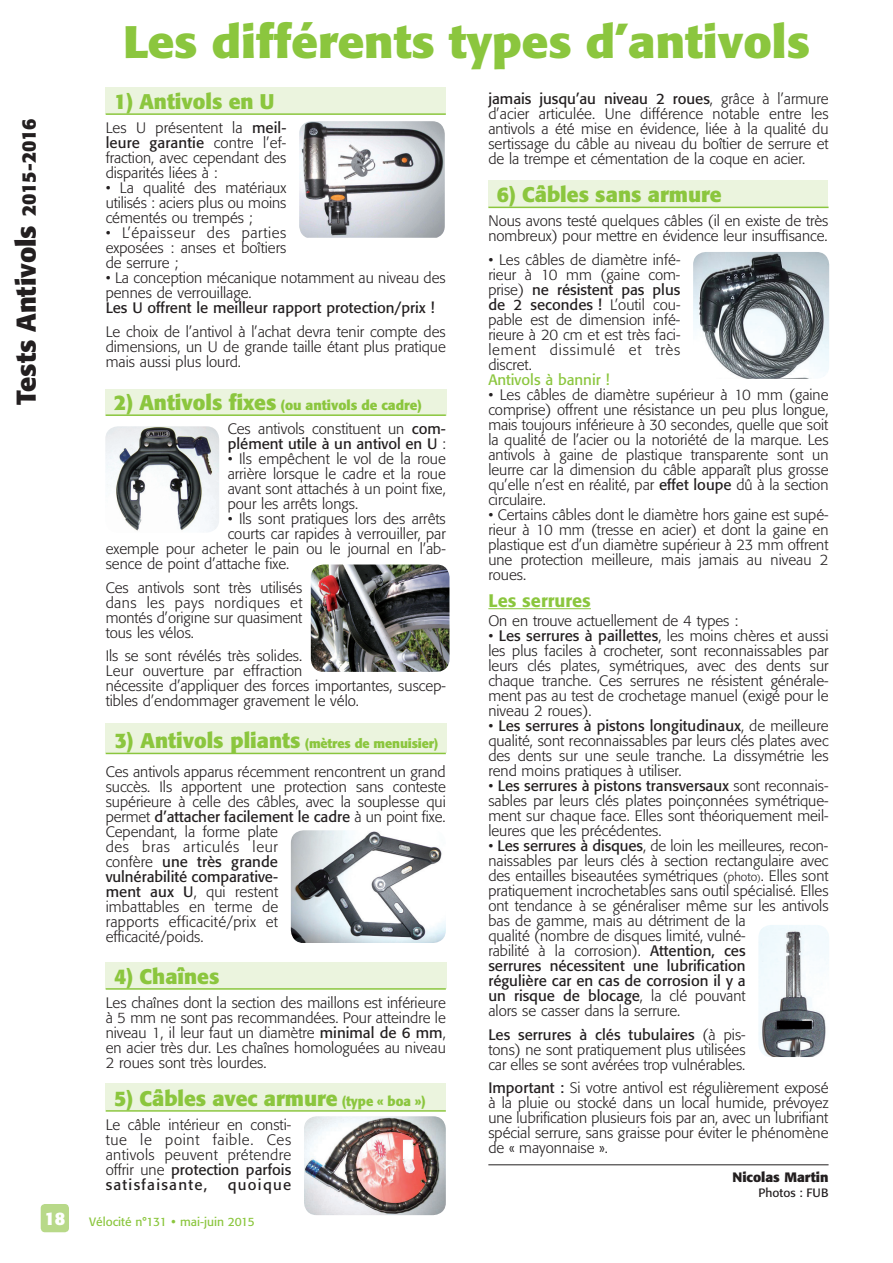
<style>
.page{position:relative;width:893px;height:1263px;background:#fff}
.page>*{position:absolute;margin:0;border:0;box-sizing:border-box;transform-origin:0 0}
.t1{font:700 45px "Formata";color:#8bc63e;scale:1.05 1}
.t2{font:700 27px "Formata";color:#231f20}
.t3{font:700 21px "Formata";color:#8bc63e}
.t4{font:500 18px "Formata";color:#8bc63e}
.t5{font:700 18px "Formata";color:#fff}
.t6{font:300 15px/15px "Formata";color:#231f20;text-align:justify}
.t7{font:15px/15px "Formata";color:#231f20}
.t8{font:15px "Formata";color:#8bc63e}
.t9{font:15px "Formata";letter-spacing:.085em;color:#231f20}
.t10{font:700 13.5px "Formata";color:#8bc63e}
.t11{font:700 13.5px "Formata";color:#231f20}
.t12{font:700 12.75px "Formata";letter-spacing:-.01em;color:#8bc63e}
.t13{font:12px "Formata";color:#8bc63e}
.t14{font:12px "Formata";color:#231f20}
.s1{font-size:19.5px}
.s2{font-weight:400}
.s3{font-size:21px}
.s4{font-weight:300}
.s5{font-size:13.5px}
.s6{font-size:12px}
.s7{font-size:9px}
</style>
<div class="page">
<div style="left:41px;top:1204px;width:28px;height:28px;background:#b8d989;border-radius:4px"></div>
<div style="left:106px;top:723px;width:341px;height:30px;background:#ebf4de"></div>
<div style="left:106px;top:962px;width:341px;height:27px;background:#ebf4de"></div>
<div style="left:106px;top:87px;width:340px;height:27px;background:#ebf4de"></div>
<div style="left:106px;top:389px;width:341px;height:27px;background:#ebf4de"></div>
<div style="left:106px;top:1083px;width:340px;height:27px;background:#ebf4de"></div>
<img style="left:105px;top:426px;width:114px;height:106px">
<img style="left:311px;top:564px;width:138px;height:108px">
<img style="left:304px;top:1116px;width:142px;height:99px">
<img style="left:299px;top:121px;width:146px;height:117px">
<img style="left:291px;top:830px;width:155px;height:113px">
<div style="left:488px;top:180px;width:339px;height:27px;background:#ebf4de"></div>
<img style="left:758px;top:925px;width:71px;height:132px">
<img style="left:693px;top:252px;width:136px;height:127px">
<hr style="left:106px;top:113px;width:340px;height:2px;background:#8bc63e">
<hr style="left:106px;top:414px;width:340px;height:2px;background:#8bc63e">
<hr style="left:106px;top:753px;width:340px;height:1px;background:#8bc63e">
<hr style="left:106px;top:988px;width:340px;height:2px;background:#8bc63e">
<hr style="left:106px;top:1110px;width:340px;height:2px;background:#8bc63e">
<hr style="left:488px;top:207px;width:340px;height:1px;background:#8bc63e">
<hr style="left:488px;top:608px;width:103px;height:1px;background:#8bc63e">
<hr style="left:488px;top:1164px;width:340px;height:1px;background:#231f20">
<h2 class="t2" style="left:9px;top:405px;width:288px;rotate:-90deg">Tests Antivols <span class="s1">2015-2016</span></h2>
<h1 class="t1" style="left:123px;top:14px;width:656px">Les différents types d’antivols</h1>
<h3 class="t3" style="left:114px;top:89px;width:162px">1) Antivols en U</h3>
<p class="t6" style="left:106px;top:120px;width:182px">Les U présentent la <span class="s2">meil&shy;leure garantie</span> contre l’ef&shy;fraction, avec cependant des disparités liées à :</p>
<p class="t6" style="left:106px;top:180px;width:182px">• La qualité des matériaux utilisés : aciers plus ou moins cémentés ou trempés ;</p>
<p class="t6" style="left:106px;top:225px;width:182px">• L’épaisseur des parties exposées : anses et boîtiers de serrure ;</p>
<p class="t6" style="left:106px;top:270px;width:342px">• La conception mécanique notamment au niveau des pennes de verrouillage.</p>
<p class="t7" style="left:106px;top:300px;width:330px">Les U offrent le meilleur rapport protection/prix !</p>
<p class="t6" style="left:106px;top:324px;width:342px">Le choix de l’antivol à l’achat devra tenir compte des dimensions, un U de grande taille étant plus pratique mais aussi plus lourd.</p>
<p class="t10" style="left:114px;top:397px;width:309px"><span class="s3">2) Antivols fixes</span> (ou antivols de cadre)</p>
<p class="t7" style="left:228px;top:421px;width:220px"><span class="s4">Ces antivols constituent un</span> com&shy;plément utile à un antivol en U <span class="s4">:</span></p>
<p class="t6" style="left:228px;top:452px;width:220px">• Ils empêchent le vol de la roue arrière lorsque le cadre et la roue avant sont attachés à un point fixe, pour les arrêts longs.</p>
<p class="t6" style="left:228px;top:512px;width:220px">• Ils sont pratiques lors des arrêts</p>
<p class="t6" style="left:228px;top:527px;width:220px">courts car rapides à verrouiller, par</p>
<p class="t6" style="left:106px;top:542px;width:342px">exemple pour acheter le pain ou le journal en l’ab-</p>
<p class="t6" style="left:106px;top:557px;width:185px">sence de point d’attache fixe.</p>
<p class="t6" style="left:106px;top:580px;width:198px">Ces antivols sont très utilisés dans les pays nordiques et montés d’origine sur quasiment tous les vélos.</p>
<p class="t6" style="left:106px;top:649px;width:342px;text-align:left">Ils se sont révélés très solides.<br>Leur ouverture par effraction<br>nécessite d’appliquer des forces importantes, suscep&shy;tibles d’endommager gravement le vélo.</p>
<p class="t12" style="left:115px;top:736px;width:325px"><span class="s3">3) Antivols pliants</span> (mètres de menuisier)</p>
<p class="t6" style="left:106px;top:764px;width:342px;text-align:left">Ces antivols apparus récemment rencontrent un grand succès. Ils apportent une protection sans conteste supérieure à celle des câbles, avec la souplesse qui permet <span class="s2">d’attacher facilement le cadre</span> à un point fixe.<br>Cependant, la forme plate<br>des bras articulés leur<br>confère <span class="s2">une très grande<br>vulnérabilité comparative-<br>ment aux U</span>, qui restent<br>imbattables en terme de<br>rapports efficacité/prix et<br>efficacité/poids.</p>
<h3 class="t3" style="left:114px;top:963px;width:107px">4) Chaînes</h3>
<p class="t6" style="left:106px;top:995px;width:342px">Les chaînes dont la section des maillons est inférieure à 5 mm ne sont pas recommandées. Pour atteindre le niveau 1, il leur faut un diamètre <span class="s2">minimal de 6 mm</span>, en acier très dur. Les chaînes homologuées au niveau 2 roues sont très lourdes.</p>
<h3 class="t3" style="left:114px;top:1085px;width:313px">5) Câbles avec armure <span class="s5">(type « boa »)</span></h3>
<p class="t6" style="left:106px;top:1117px;width:187px">Le câble intérieur en consti&shy;tue le point faible. Ces antivols peuvent prétendre offrir une <span class="s2">protection parfois satisfaisante,</span></p>
<p class="t6" style="left:488px;top:92px;width:342px"><span class="s2">jamais jusqu’au niveau 2 roues</span>, grâce à l’armure d’acier articulée. Une différence notable entre les antivols a été mise en évidence, liée à la qualité du sertissage du câble au niveau du boîtier de serrure et de la trempe et cémentation de la coque en acier.</p>
<h3 class="t3" style="left:497px;top:182px;width:226px">6) Câbles sans armure</h3>
<p class="t6" style="left:488px;top:214px;width:342px">Nous avons testé quelques câbles (il en existe de très nombreux) pour mettre en évidence leur insuffisance.</p>
<p class="t6" style="left:488px;top:252px;width:194px">• Les câbles de diamètre infé&shy;rieur à 10 mm (gaine com&shy;prise) <span class="s2">ne résistent pas plus de 2 secondes !</span> L’outil cou&shy;pable est de dimension infé&shy;rieure à 20 cm et est très faci&shy;lement dissimulé et très discret.</p>
<p class="t8" style="left:488px;top:370px;width:123px">Antivols à bannir !</p>
<p class="t6" style="left:488px;top:387px;width:342px">• Les câbles de diamètre supérieur à 10 mm (gaine comprise) offrent une résistance un peu plus longue, mais toujours inférieure à 30 secondes, quelle que soit la qualité de l’acier ou la notoriété de la marque. Les antivols à gaine de plastique transparente sont un leurre car la dimension du câble apparaît plus grosse qu’elle n’est en réalité, par <span class="s2">effet loupe</span> dû à la section circulaire.</p>
<p class="t6" style="left:488px;top:507px;width:342px">• Certains câbles dont le diamètre hors gaine est supé&shy;rieur à 10 mm (tresse en acier) et dont la gaine en plastique est d’un diamètre supérieur à 23 mm offrent une protection meilleure, mais jamais au niveau 2 roues.</p>
<p class="t4" style="left:488px;top:589px;width:104px">Les serrures</p>
<p class="t6" style="left:488px;top:613px;width:251px">On en trouve actuellement de 4 types :</p>
<p class="t6" style="left:488px;top:628px;width:342px">• <span class="s2">Les serrures à paillettes</span>, les moins chères et aussi les plus faciles à crocheter, sont reconnaissables par leurs clés plates, symétriques, avec des dents sur chaque tranche. Ces serrures ne résistent générale&shy;ment pas au test de crochetage manuel (exigé pour le niveau 2 roues).</p>
<p class="t6" style="left:488px;top:718px;width:342px">• <span class="s2">Les serrures à pistons longitudinaux</span>, de meilleure qualité, sont reconnaissables par leurs clés plates avec des dents sur une seule tranche. La dissymétrie les rend moins pratiques à utiliser.</p>
<p class="t6" style="left:488px;top:778px;width:342px">• <span class="s2">Les serrures à pistons transversaux</span> sont reconnais&shy;sables par leurs clés plates poinçonnées symétrique&shy;ment sur chaque face. Elles sont théoriquement meil&shy;leures que les précédentes.</p>
<p class="t6" style="left:488px;top:838px;width:342px;text-align:left">• <span class="s2">Les serrures à disques</span>, de loin les meilleures, recon&shy;naissables par leurs clés à section rectangulaire avec des entailles biseautées symétriques <span class="s6">(photo</span><span class="s7">)</span>. Elles sont pratiquement incrochetables sans outil spécialisé. Elles ont tendance à se généraliser même sur les antivols bas de gamme, mais au détriment de la<br>qualité (nombre de disques limité, vulné-<br>rabilité à la corrosion). <span class="s2">Attention, ces<br>serrures nécessitent une lubrification<br>régulière car en cas de corrosion il y a<br>un risque de blocage</span>, la clé pouvant<br>alors se casser dans la serrure.</p>
<p class="t6" style="left:488px;top:1027px;width:259px"><span class="s2">Les serrures à clés tubulaires</span> (à pis&shy;tons) ne sont pratiquement plus utilisées car elles se sont avérées trop vulnérables.</p>
<p class="t6" style="left:488px;top:1080px;width:342px"><span class="s2">Important :</span> Si votre antivol est régulièrement exposé à la pluie ou stocké dans un local humide, prévoyez une lubrification plusieurs fois par an, avec un lubrifiant spécial serrure, sans graisse pour éviter le phénomène de « mayonnaise ».</p>
<p class="t11" style="left:732px;top:1169px;width:98px">Nicolas Martin</p>
<p class="t14" style="left:759px;top:1185px;width:71px">Photos : FUB</p>
<p class="t9" style="left:228px;top:1175px;width:65px">quoique</p>
<p class="t5" style="left:45px;top:1208px;width:22px">18</p>
<p class="t13" style="left:89px;top:1214px;width:167px">Vélocité n°131 • mai-juin 2015</p>
</div>
